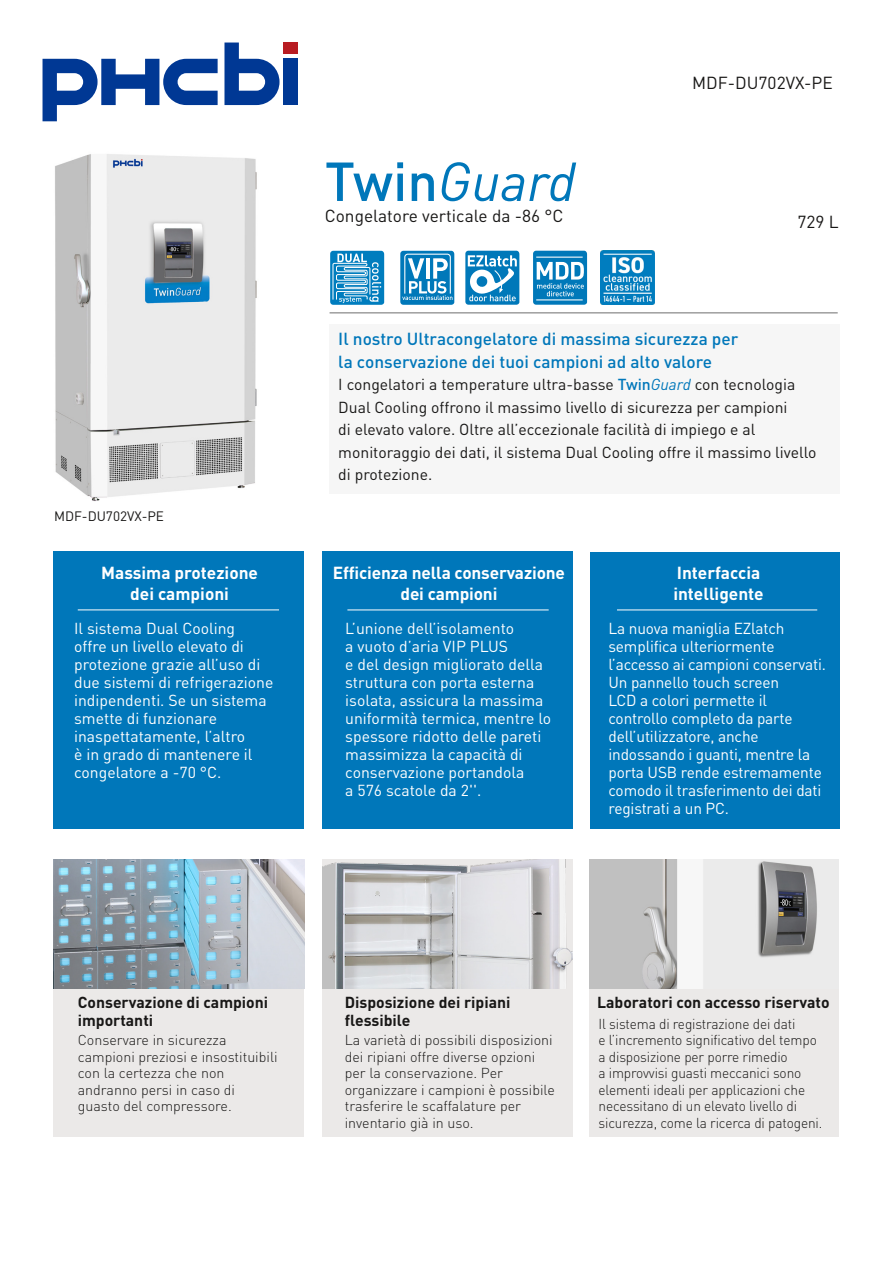
<style>
.page{position:relative;width:893px;height:1263px;background:#fff}
.page>*{position:absolute;margin:0;border:0;box-sizing:border-box;transform-origin:0 0}
.t1{font:italic 54px "DINOT";color:#0077ba}
.t2{font:700 17.25px/20.7px "DINOT";letter-spacing:-.005em;color:#fff;text-align:center}
.t3{font:500 17.25px/22.5px "DINOT";color:#0077ba}
.t4{font:17.25px "DINOT";color:#181716}
.t5{font:15.75px/18px "DINOT";letter-spacing:-.005em;color:#fff}
.t6{font:15.75px/22.5px "DINOT";color:#181716}
.t7{font:700 15.75px/18px "DINOT";color:#181716}
.t8{font:300 14.25px/16.5px "DINOT";letter-spacing:-.01em;color:#181716}
.t9{font:300 14.25px/16.5px "DINOT";letter-spacing:-.01em;color:#181716;scale:.96 1}
.t10{font:13.5px "DINOT";color:#181716}
.s1{font-weight:500;font-style:normal}
.s2{font-weight:500;color:#0077ba}
.s3{font-style:italic;color:#0077ba}
</style>
<div class="page">
<div style="left:283px;top:59px;width:15px;height:46px;background:#003894"></div>
<svg style="left:43px;top:59px;width:175px;height:62px"></svg>
<svg style="left:224px;top:43px;width:56px;height:62px"></svg>
<div style="left:283px;top:43px;width:15px;height:11px;background:#b81c22"></div>
<div style="left:330px;top:324px;width:510px;height:169px;background:#f6f6f6"></div>
<hr style="left:330px;top:313px;width:508px;height:1px;background:#6e6e6e">
<div style="left:53px;top:551px;width:251px;height:278px;background:#0077ba"></div>
<div style="left:53px;top:859px;width:251px;height:278px;background:#ebe9e8"></div>
<div style="left:322px;top:859px;width:250px;height:278px;background:#ebe9e8"></div>
<div style="left:589px;top:859px;width:250px;height:278px;background:#ebe9e8"></div>
<div style="left:322px;top:551px;width:250px;height:278px;background:#0077ba"></div>
<div style="left:590px;top:552px;width:249px;height:276px;background:#0077ba"></div>
<hr style="left:78px;top:610px;width:201px;height:1px;background:#fff">
<hr style="left:347px;top:610px;width:202px;height:1px;background:#fff">
<hr style="left:617px;top:610px;width:200px;height:1px;background:#fff">
<img style="left:322px;top:859px;width:250px;height:129px">
<img style="left:53px;top:859px;width:251px;height:129px">
<img style="left:590px;top:859px;width:227px;height:129px">
<img style="left:55px;top:154px;width:202px;height:347px">
<svg style="left:330px;top:251px;width:54px;height:54px;background:#49a2d0"></svg>
<svg style="left:400px;top:251px;width:54px;height:54px"></svg>
<svg style="left:533px;top:251px;width:54px;height:54px;background:#3c98c9"></svg>
<hr style="left:536px;top:257px;width:47px;height:1px;background:#fff">
<hr style="left:536px;top:299px;width:47px;height:1px;background:#fff">
<svg style="left:465px;top:251px;width:54px;height:54px"></svg>
<img style="left:601px;top:251px;width:54px;height:54px">
<h1 class="t1" style="left:325px;top:148px;width:252px"><span class="s1">Twin</span>Guard</h1>
<p class="t4" style="left:325px;top:205px;width:240px">Congelatore verticale da -86 °C</p>
<p class="t4" style="left:692px;top:72px;width:142px">MDF-DU702VX-PE</p>
<p class="t4" style="left:798px;top:211px;width:43px">729 L</p>
<p class="t10" style="left:54px;top:508px;width:112px">MDF-DU702VX-PE</p>
<p class="t2" style="left:101px;top:562px;width:158px">Massima protezione dei campioni</p>
<p class="t5" style="left:74px;top:619px;width:201px">Il sistema Dual Cooling<br>offre un livello elevato di protezione grazie all’uso di due sistemi di refrigerazione indipendenti. Se un sistema smette di funzionare inaspettatamente, l’altro<br>è in grado di mantenere il congelatore a -70 °C.</p>
<p class="t3" style="left:338px;top:327px;width:402px">Il nostro Ultracongelatore di massima sicurezza per la conservazione dei tuoi campioni ad alto valore</p>
<p class="t6" style="left:338px;top:373px;width:480px">I congelatori a temperature ultra-basse <span class="s2">Twin</span><span class="s3">Guard</span> con tecnologia Dual Cooling offrono il massimo livello di sicurezza per campioni<br>di elevato valore. Oltre all’eccezionale facilità di impiego e al monitoraggio dei dati, il sistema Dual Cooling offre il massimo livello di protezione.</p>
<p class="t2" style="left:333px;top:562px;width:234px">Efficienza nella conservazione dei campioni</p>
<p class="t5" style="left:345px;top:619px;width:207px">L’unione dell’isolamento<br>a vuoto d’aria VIP PLUS<br>e del design migliorato della struttura con porta esterna isolata, assicura la massima uniformità termica, mentre lo spessore ridotto delle pareti massimizza la capacità di conservazione portandola<br>a 576 scatole da 2''.</p>
<p class="t2" style="left:673px;top:562px;width:92px;text-align:left">Interfaccia intelligente</p>
<p class="t5" style="left:608px;top:619px;width:219px">La nuova maniglia EZlatch semplifica ulteriormente l’accesso ai campioni conservati.<br>Un pannello touch screen<br>LCD a colori permette il controllo completo da parte dell’utilizzatore, anche indossando i guanti, mentre la porta USB rende estremamente comodo il trasferimento dei dati registrati a un PC.</p>
<p class="t7" style="left:78px;top:992px;width:192px">Conservazione di campioni importanti</p>
<p class="t7" style="left:345px;top:992px;width:167px">Disposizione dei ripiani flessibile</p>
<p class="t8" style="left:78px;top:1032px;width:201px">Conservare in sicurezza campioni preziosi e insostituibili con la certezza che non andranno persi in caso di guasto del compressore.</p>
<p class="t8" style="left:345px;top:1032px;width:212px">La varietà di possibili disposizioni dei ripiani offre diverse opzioni per la conservazione. Per organizzare i campioni è possibile trasferire le scaffalature per inventario già in uso.</p>
<p class="t7" style="left:597px;top:993px;width:234px">Laboratori con accesso riservato</p>
<p class="t9" style="left:598px;top:1015px;width:235px">Il sistema di registrazione dei dati<br>e l’incremento significativo del tempo a disposizione per porre rimedio<br>a improvvisi guasti meccanici sono elementi ideali per applicazioni che necessitano di un elevato livello di sicurezza, come la ricerca di patogeni.</p>
</div>
